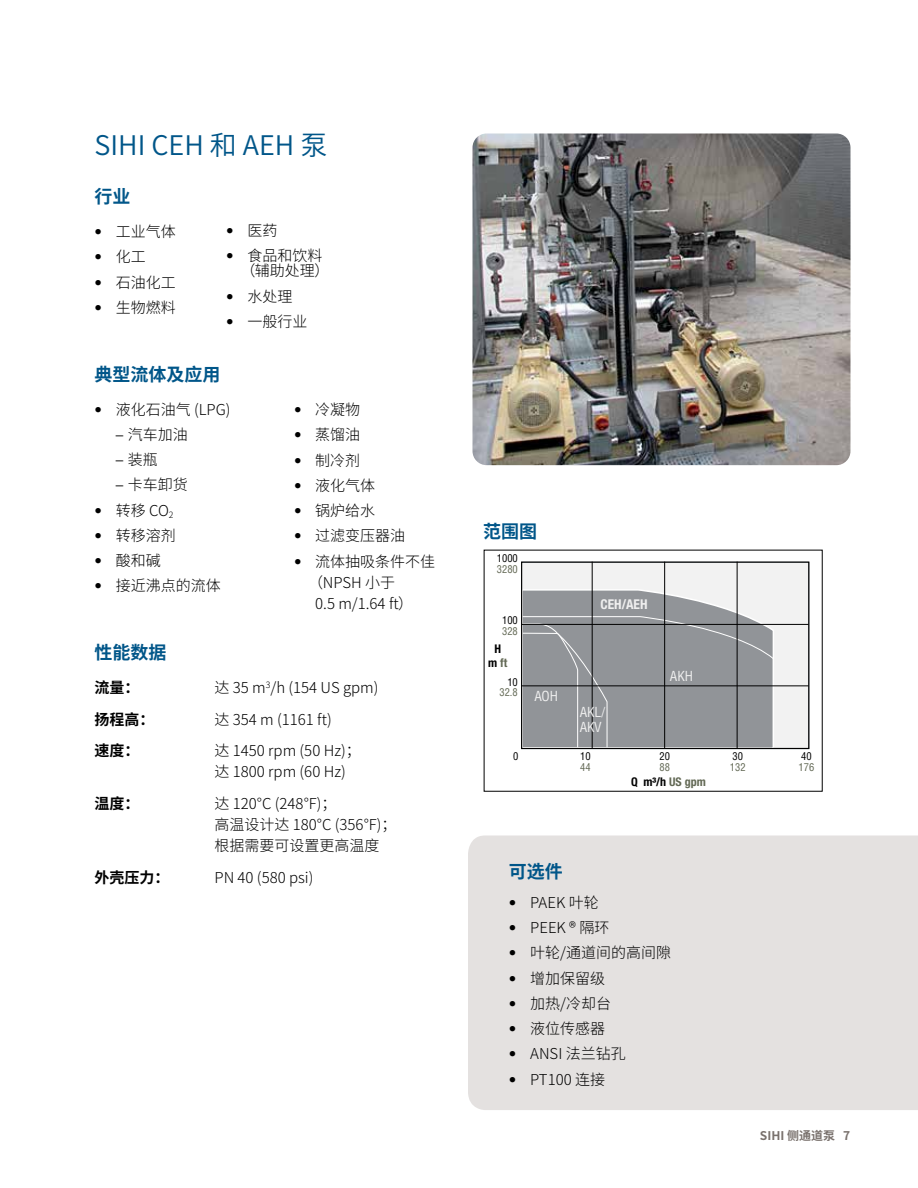
<style>
.page{position:relative;width:918px;height:1188px;background:#fff}
.page>*{position:absolute;margin:0;border:0;box-sizing:border-box;transform-origin:0 0}
.t1{font:27px "Source Han Sans SC";color:#005689}
.t2{font:700 18px "Source Han Sans SC";color:#005689}
.t3{font:300 15px/21px "Source Han Sans SC";color:#000}
.t4{font:700 15px "Source Han Sans SC";color:#000}
.t5{font:condensed 13.5px/15px "Helvetica LT Std";letter-spacing:-.01em;color:#efefef}
.t6{font:700 condensed 13.5px "Helvetica Neue LT Std";color:#efefef}
.t7{font:700 condensed 12px/14.4px "Helvetica Neue LT Std";color:#000;text-align:center}
.t8{font:700 12px "Source Han Sans SC";color:#79716d}
.t9{font:condensed 10.5px "Helvetica LT Std";color:#626854}
.t10{font:condensed 10.5px "Helvetica LT Std";color:#000}
.s1{font-family:"Helvetica Neue LT Pro";font-weight:400}
.s2{font-family:"Helvetica Neue LT Std"}
.s3{color:#626854}
</style>
<div class="page">
<img style="left:472px;top:134px;width:378px;height:331px">
<div style="left:521px;top:562px;width:288px;height:186px;background:#efefef"></div>
<svg style="left:521px;top:588px;width:254px;height:162px;background:#999ca0"></svg>
<hr style="left:737px;top:562px;width:1px;height:187px;background:#000">
<hr style="left:664px;top:562px;width:1px;height:187px;background:#000">
<hr style="left:592px;top:562px;width:1px;height:187px;background:#000">
<hr style="left:521px;top:686px;width:288px;height:1px;background:#000">
<hr style="left:521px;top:624px;width:288px;height:1px;background:#000">
<div style="left:521px;top:562px;width:288px;height:187px;border:1px solid #000"></div>
<div style="left:468px;top:836px;width:450px;height:274px;background:#e4e1e0"></div>
<h1 class="t1" style="left:94px;top:130px;width:234px">SIHI CEH 和 AEH 泵</h1>
<p class="t2" style="left:94px;top:187px;width:37px">行业</p>
<p class="t3" style="left:94px;top:221px;width:83px"><span class="s1">•</span> 工业气体</p>
<p class="t3" style="left:94px;top:247px;width:53px"><span class="s1">•</span> 化工</p>
<p class="t3" style="left:94px;top:272px;width:83px"><span class="s1">•</span> 石油化工</p>
<p class="t3" style="left:94px;top:297px;width:83px"><span class="s1">•</span> 生物燃料</p>
<p class="t3" style="left:226px;top:220px;width:53px"><span class="s1">•</span> 医药</p>
<p class="t3" style="left:240px;top:249px;width:90px;line-height:15px;text-indent:-14px"><span class="s1">•</span> 食品和饮料（辅助处理）</p>
<p class="t3" style="left:226px;top:286px;width:68px"><span class="s1">•</span> 水处理</p>
<p class="t3" style="left:226px;top:311px;width:83px"><span class="s1">•</span> 一般行业</p>
<p class="t2" style="left:94px;top:364px;width:127px">典型流体及应用</p>
<p class="t3" style="left:94px;top:399px;width:138px"><span class="s1">•</span> 液化石油气 (LPG)</p>
<p class="t3" style="left:116px;top:424px;width:73px"><span class="s2">–</span> 汽车加油</p>
<p class="t3" style="left:116px;top:449px;width:43px"><span class="s2">–</span> 装瓶</p>
<p class="t3" style="left:116px;top:475px;width:73px"><span class="s2">–</span> 卡车卸货</p>
<p class="t3" style="left:94px;top:500px;width:81px"><span class="s1">•</span> 转移 CO<sub>2</sub></p>
<p class="t3" style="left:94px;top:525px;width:83px"><span class="s1">•</span> 转移溶剂</p>
<p class="t3" style="left:94px;top:550px;width:68px"><span class="s1">•</span> 酸和碱</p>
<p class="t3" style="left:94px;top:576px;width:128px"><span class="s1">•</span> 接近沸点的流体</p>
<p class="t3" style="left:294px;top:400px;width:68px"><span class="s1">•</span> 冷凝物</p>
<p class="t3" style="left:294px;top:425px;width:68px"><span class="s1">•</span> 蒸馏油</p>
<p class="t3" style="left:294px;top:450px;width:68px"><span class="s1">•</span> 制冷剂</p>
<p class="t3" style="left:294px;top:475px;width:83px"><span class="s1">•</span> 液化气体</p>
<p class="t3" style="left:294px;top:501px;width:83px"><span class="s1">•</span> 锅炉给水</p>
<p class="t3" style="left:294px;top:526px;width:113px"><span class="s1">•</span> 过滤变压器油</p>
<p class="t3" style="left:294px;top:551px;width:143px"><span class="s1">•</span> 流体抽吸条件不佳</p>
<p class="t3" style="left:308px;top:572px;width:88px">（NPSH 小于</p>
<p class="t3" style="left:315px;top:593px;width:99px">0.5 m/1.64 ft）</p>
<p class="t2" style="left:94px;top:642px;width:73px">性能数据</p>
<p class="t4" style="left:94px;top:679px;width:46px">流量：</p>
<p class="t3" style="left:214px;top:677px;width:166px">达 35 m<sup>3</sup>/h (154 US gpm)</p>
<p class="t4" style="left:94px;top:711px;width:61px">扬程高：</p>
<p class="t3" style="left:214px;top:709px;width:119px">达 354 m (1161 ft)</p>
<p class="t4" style="left:94px;top:742px;width:46px">速度：</p>
<p class="t3" style="left:214px;top:741px;width:148px">达 1450 rpm (50 Hz)；达 1800 rpm (60 Hz)</p>
<p class="t4" style="left:94px;top:795px;width:46px">温度：</p>
<p class="t3" style="left:214px;top:793px;width:184px">达 120°C (248°F)；<br>高温设计达 180°C (356°F)；根据需要可设置更高温度</p>
<p class="t4" style="left:94px;top:869px;width:76px">外壳压力：</p>
<p class="t3" style="left:214px;top:867px;width:101px">PN 40 (580 psi)</p>
<p class="t2" style="left:483px;top:522px;width:55px">范围图</p>
<p class="t10" style="left:497px;top:552px;width:22px">1000</p>
<p class="t9" style="left:497px;top:563px;width:22px">3280</p>
<p class="t10" style="left:502px;top:614px;width:17px">100</p>
<p class="t9" style="left:502px;top:624px;width:17px">328</p>
<p class="t7" style="left:488px;top:641px;width:21px">H<br>m <span class="s3">ft</span></p>
<p class="t10" style="left:507px;top:675px;width:12px">10</p>
<p class="t9" style="left:499px;top:686px;width:20px">32.8</p>
<p class="t5" style="left:535px;top:689px;width:25px">AOH</p>
<p class="t6" style="left:600px;top:596px;width:49px">CEH/AEH</p>
<p class="t5" style="left:580px;top:705px;width:27px">AKL/<br>AKV</p>
<p class="t10" style="left:513px;top:750px;width:7px">0</p>
<p class="t10" style="left:580px;top:750px;width:12px">10</p>
<p class="t9" style="left:580px;top:760px;width:12px">44</p>
<p class="t5" style="left:670px;top:669px;width:25px">AKH</p>
<p class="t10" style="left:660px;top:750px;width:12px">20</p>
<p class="t9" style="left:660px;top:760px;width:12px">88</p>
<p class="t7" style="left:631px;top:775px;width:76px">Q m³/h <span class="s3">US gpm</span></p>
<p class="t10" style="left:732px;top:750px;width:12px">30</p>
<p class="t9" style="left:730px;top:760px;width:17px">132</p>
<p class="t10" style="left:801px;top:750px;width:12px">40</p>
<p class="t9" style="left:799px;top:760px;width:17px">176</p>
<p class="t2" style="left:509px;top:862px;width:55px">可选件</p>
<p class="t3" style="left:509px;top:892px;width:91px"><span class="s1">•</span> PAEK 叶轮</p>
<p class="t3" style="left:509px;top:917px;width:102px"><span class="s1">•</span> PEEK ® 隔环</p>
<p class="t3" style="left:509px;top:943px;width:164px"><span class="s1">•</span> 叶轮/通道间的高间隙</p>
<p class="t3" style="left:509px;top:968px;width:98px"><span class="s1">•</span> 增加保留级</p>
<p class="t3" style="left:509px;top:993px;width:104px"><span class="s1">•</span> 加热/冷却台</p>
<p class="t3" style="left:509px;top:1018px;width:98px"><span class="s1">•</span> 液位传感器</p>
<p class="t3" style="left:509px;top:1044px;width:118px"><span class="s1">•</span> ANSI 法兰钻孔</p>
<p class="t3" style="left:509px;top:1069px;width:98px"><span class="s1">•</span> PT100 连接</p>
<p class="t8" style="left:760px;top:1128px;width:92px">SIHI 侧通道泵 7</p>
</div>
